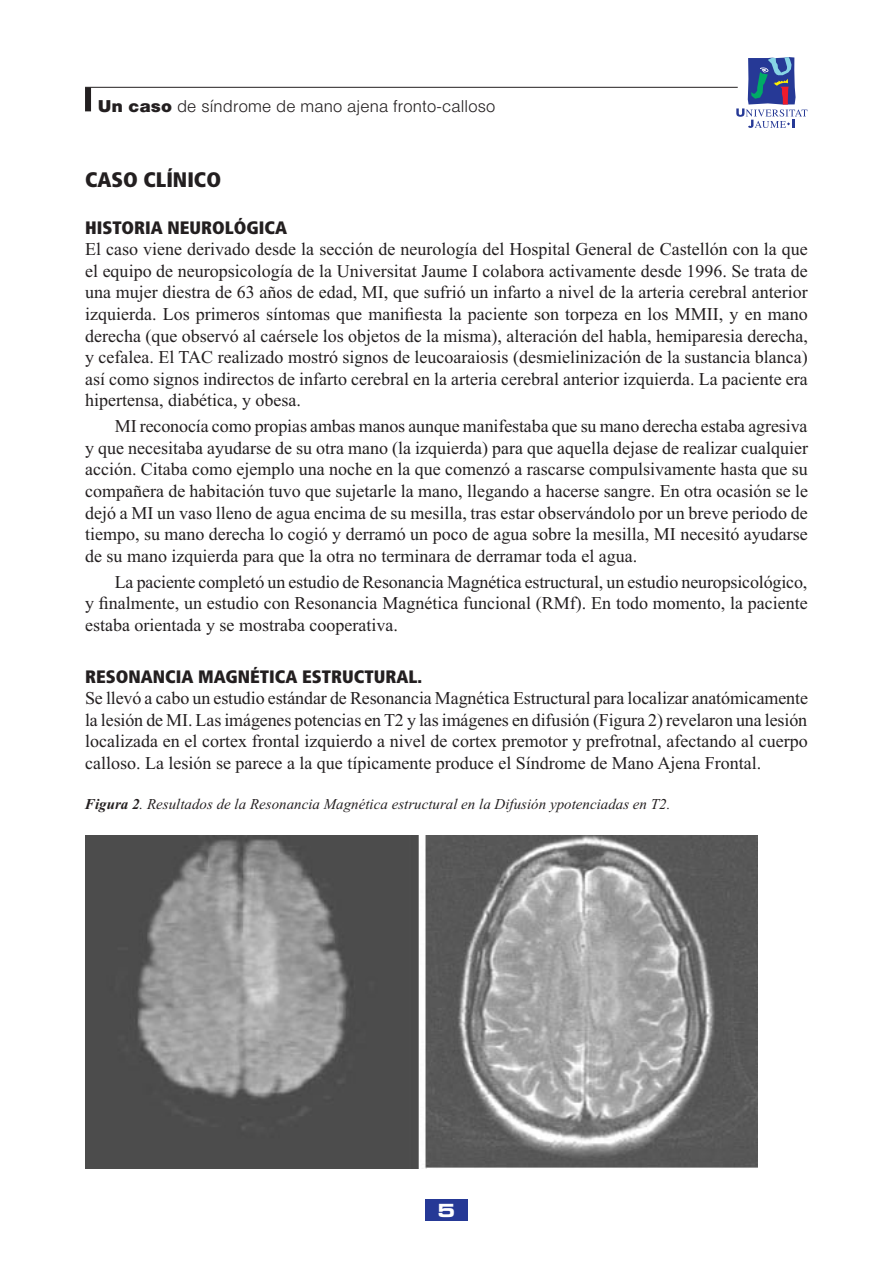
<style>
.page{position:relative;width:893px;height:1280px;background:#fff}
.page>*{position:absolute;margin:0;border:0;box-sizing:border-box;transform-origin:0 0}
.t1{font:900 condensed 21px "Frutiger";color:#231f20}
.t2{font:18px/21.6px "Times New Roman";color:#231f20;text-align:justify}
.t3{font:900 condensed 18px "Frutiger";color:#231f20}
.t4{font:18px "Palindrome Expanded S Si Bold Expanded";color:#fff}
.t5{font:300 16.5px "Helvetica";letter-spacing:.01em;color:#231f20}
.t6{font:italic 15px "Times New Roman";color:#231f20}
.s1{font-weight:900}
.s2{font-weight:700}
</style>
<div class="page">
<svg style="left:736px;top:57px;width:71px;height:71px"></svg>
<hr style="left:85px;top:87px;width:653px;height:1px;background:#231f20">
<div style="left:85px;top:87px;width:6px;height:24px;background:#231f20"></div>
<div style="left:425px;top:1199px;width:43px;height:21px;background:#263996"></div>
<img style="left:85px;top:835px;width:672px;height:333px">
<p class="t5" style="left:98px;top:96px;width:399px"><span class="s1">Un caso</span> de síndrome de mano ajena fronto-calloso</p>
<p class="t1" style="left:85px;top:167px;width:138px">CASO CLÍNICO</p>
<p class="t3" style="left:85px;top:216px;width:203px">HISTORIA NEUROLÓGICA</p>
<p class="t2" style="left:85px;top:238px;width:724px">El caso viene derivado desde la sección de neurología del Hospital General de Castellón con la que el equipo de neuropsicología de la Universitat Jaume I colabora activamente desde 1996. Se trata de una mujer diestra de 63 años de edad, MI, que sufrió un infarto a nivel de la arteria cerebral anterior izquierda. Los primeros síntomas que manifiesta la paciente son torpeza en los MMII, y en mano derecha (que observó al caérsele los objetos de la misma), alteración del habla, hemiparesia derecha, y cefalea. El TAC realizado mostró signos de leucoaraiosis (desmielinización de la sustancia blanca) así como signos indirectos de infarto cerebral en la arteria cerebral anterior izquierda. La paciente era hipertensa, diabética, y obesa.</p>
<p class="t2" style="left:85px;top:415px;width:724px;text-indent:30px">MI reconocía como propias ambas manos aunque manifestaba que su mano derecha estaba agresiva y que necesitaba ayudarse de su otra mano (la izquierda) para que aquella dejase de realizar cualquier acción. Citaba como ejemplo una noche en la que comenzó a rascarse compulsivamente hasta que su compañera de habitación tuvo que sujetarle la mano, llegando a hacerse sangre. En otra ocasión se le dejó a MI un vaso lleno de agua encima de su mesilla, tras estar observándolo por un breve periodo de tiempo, su mano derecha lo cogió y derramó un poco de agua sobre la mesilla, MI necesitó ayudarse de su mano izquierda para que la otra no terminara de derramar toda el agua.</p>
<p class="t2" style="left:85px;top:571px;width:724px;text-indent:30px">La paciente completó un estudio de Resonancia Magnética estructural, un estudio neuropsicológico, y finalmente, un estudio con Resonancia Magnética funcional (RMf). En todo momento, la paciente estaba orientada y se mostraba cooperativa.</p>
<p class="t3" style="left:85px;top:665px;width:338px">RESONANCIA MAGNÉTICA ESTRUCTURAL.</p>
<p class="t2" style="left:85px;top:687px;width:724px">Se llevó a cabo un estudio estándar de Resonancia Magnética Estructural para localizar anatómicamente la lesión de MI. Las imágenes potencias en T2 y las imágenes en difusión (Figura 2) revelaron una lesión localizada en el cortex frontal izquierdo a nivel de cortex premotor y prefrotnal, afectando al cuerpo calloso. La lesión se parece a la que típicamente produce el Síndrome de Mano Ajena Frontal.</p>
<p class="t6" style="left:85px;top:795px;width:587px"><span class="s2">Figura 2</span>. Resultados de la Resonancia Magnética estructural en la Difusión ypotenciadas en T2.</p>
<p class="t4" style="left:438px;top:1197px;width:19px">5</p>
</div>
